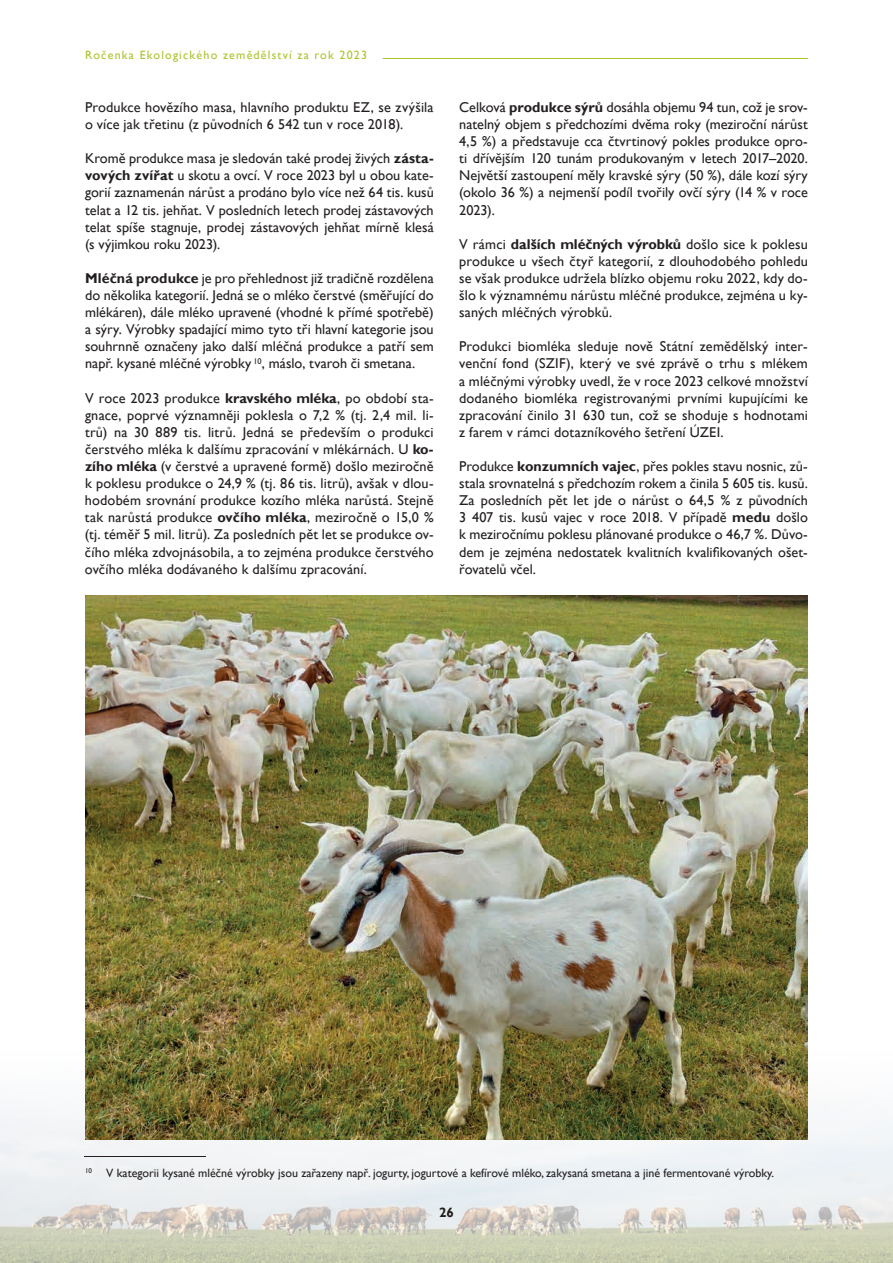
<style>
.page{position:relative;width:893px;height:1263px;background:#fff}
.page>*{position:absolute;margin:0;border:0;box-sizing:border-box;transform-origin:0 0}
.t1{font:14.25px/17.1px "Gill Sans";letter-spacing:.005em;color:#231f20;text-align:justify}
.t2{font:700 13.5px "Gill Sans";color:#231f20}
.t3{font:12px/17.4px "Gill Sans";color:#231f20;scale:10 1}
.t4{font:12px "Gill Sans";letter-spacing:.1em;color:#acc32b}
.s1{font-weight:700}
</style>
<div class="page">
<img style="left:0;top:1109px;width:893px;height:154px">
<hr style="left:383px;top:58px;width:425px;height:1px;background:#acc32b">
<img style="left:85px;top:595px;width:723px;height:545px">
<p class="t4" style="left:85px;top:48px;width:284px">Ročenka Ekologického zemědělství za rok 2023</p>
<p class="t1" style="left:85px;top:99px;width:350px">Produkce hovězího masa, hlavního produktu EZ, se zvýšila o více jak třetinu (z původních 6 542 tun v roce 2018).</p>
<p class="t1" style="left:85px;top:150px;width:350px">Kromě produkce masa je sledován také prodej živých <span class="s1">zásta&shy;vových zvířat</span> u skotu a ovcí. V roce 2023 byl u obou kate&shy;gorií zaznamenán nárůst a prodáno bylo více než 64 tis. kusů telat a 12 tis. jehňat. V posledních letech prodej zástavových telat spíše stagnuje, prodej zástavových jehňat mírně klesá (s výjimkou roku 2023).</p>
<p class="t1" style="left:85px;top:270px;width:350px"><span class="s1">Mléčná produkce</span> je pro přehlednost již tradičně rozdělena do několika kategorií. Jedná se o mléko čerstvé (směřující do mlékáren), dále mléko upravené (vhodné k přímé spotřebě) a sýry. Výrobky spadající mimo tyto tři hlavní kategorie jsou souhrnně označeny jako další mléčná produkce a patří sem např. kysané mléčné výrobky <sup>10</sup>, máslo, tvaroh či smetana.</p>
<p class="t1" style="left:85px;top:390px;width:350px">V roce 2023 produkce <span class="s1">kravského mléka</span>, po období sta&shy;gnace, poprvé významněji poklesla o 7,2 % (tj. 2,4 mil. li&shy;trů) na 30 889 tis. litrů. Jedná se především o produkci čerstvého mléka k dalšímu zpracování v mlékárnách. U <span class="s1">ko&shy;zího mléka</span> (v čerstvé a upravené formě) došlo meziročně k poklesu produkce o 24,9 % (tj. 86 tis. litrů), avšak v dlou&shy;hodobém srovnání produkce kozího mléka narůstá. Stejně tak narůstá produkce <span class="s1">ovčího mléka</span>, meziročně o 15,0 % (tj. téměř 5 mil. litrů). Za posledních pět let se produkce ov&shy;čího mléka zdvojnásobila, a to zejména produkce čerstvého ovčího mléka dodávaného k dalšímu zpracování.</p>
<p class="t1" style="left:459px;top:99px;width:350px">Celková <span class="s1">produkce sýrů</span> dosáhla objemu 94 tun, což je srov&shy;natelný objem s předchozími dvěma roky (meziroční nárůst 4,5 %) a představuje cca čtvrtinový pokles produkce opro&shy;ti dřívějším 120 tunám produkovaným v letech 2017–2020.<br>Největší zastoupení měly kravské sýry (50 %), dále kozí sýry (okolo 36 %) a nejmenší podíl tvořily ovčí sýry (14 % v roce 2023).</p>
<p class="t1" style="left:459px;top:236px;width:350px">V rámci <span class="s1">dalších mléčných výrobků</span> došlo sice k poklesu produkce u všech čtyř kategorií, z dlouhodobého pohledu se však produkce udržela blízko objemu roku 2022, kdy do&shy;šlo k významnému nárůstu mléčné produkce, zejména u ky&shy;saných mléčných výrobků.</p>
<p class="t1" style="left:459px;top:338px;width:350px">Produkci biomléka sleduje nově Státní zemědělský inter&shy;venční fond (SZIF), který ve své zprávě o trhu s mlékem a mléčnými výrobky uvedl, že v roce 2023 celkové množství dodaného biomléka registrovanými prvními kupujícími ke zpracování činilo 31 630 tun, což se shoduje s hodnotami z farem v rámci dotazníkového šetření ÚZEI.</p>
<p class="t1" style="left:459px;top:458px;width:350px">Produkce <span class="s1">konzumních vajec</span>, přes pokles stavu nosnic, zů&shy;stala srovnatelná s předchozím rokem a činila 5 605 tis. kusů.<br>Za posledních pět let jde o nárůst o 64,5 % z původních 3 407 tis. kusů vajec v roce 2018. V případě <span class="s1">medu</span> došlo k meziročnímu poklesu plánované produkce o 46,7 %. Důvo&shy;dem je zejména nedostatek kvalitních kvalifikovaných ošet&shy;řovatelů včel.</p>
<p class="t3" style="left:85px;top:1147px;width:70px">––<br><sup>10</sup> V kategorii kysané mléčné výrobky jsou zařazeny např. jogurty, jogurtové a kefírové mléko, zakysaná smetana a jiné fermentované výrobky.</p>
<p class="t2" style="left:439px;top:1204px;width:16px">26</p>
</div>
